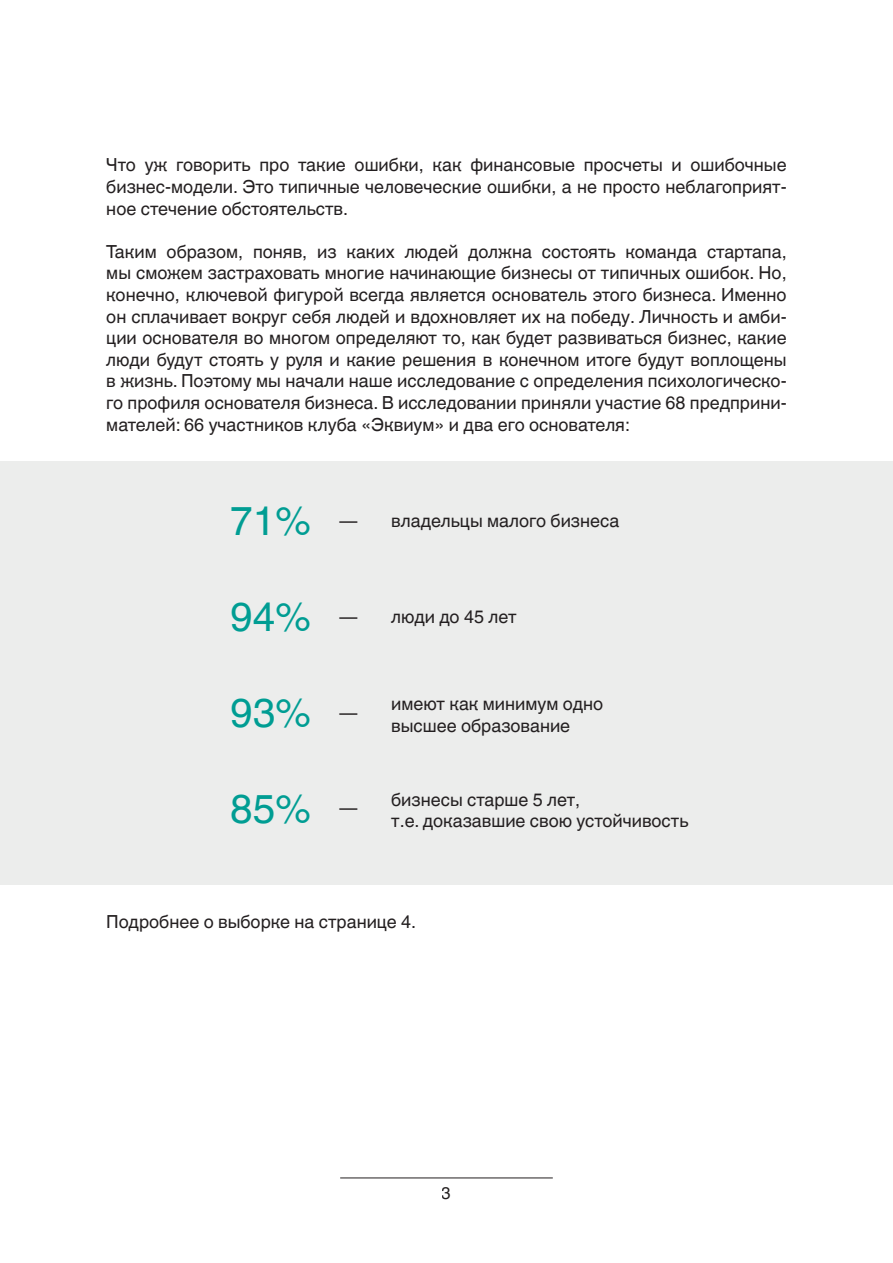
<style>
.page{position:relative;width:893px;height:1263px;background:#fff}
.page>*{position:absolute;margin:0;border:0;box-sizing:border-box;transform-origin:0 0}
.Основной{font:40.5px "Helvetica World";color:#009d93}
.Основной-2{font:18px/21.6px "Helvetica World";color:#231f20;text-align:justify}
.t1{font:16.95px "Helvetica World";color:#231f20}
</style>
<div class="page">
<div style="left:0;top:461px;width:893px;height:423px;background:#ecedec"></div>
<hr style="left:340px;top:1177px;width:213px;height:1px;background:#231f20">
<p class="Основной-2" style="left:106px;top:154px;width:682px">Что уж говорить про такие ошибки, как финансовые просчеты и ошибочные бизнес-модели. Это типичные человеческие ошибки, а не просто неблагоприят&shy;ное стечение обстоятельств.</p>
<p class="Основной-2" style="left:106px;top:241px;width:682px">Таким образом, поняв, из каких людей должна состоять команда стартапа, мы сможем застраховать многие начинающие бизнесы от типичных ошибок. Но, конечно, ключевой фигурой всегда является основатель этого бизнеса. Именно он сплачивает вокруг себя людей и вдохновляет их на победу. Личность и амби&shy;ции основателя во многом определяют то, как будет развиваться бизнес, какие люди будут стоять у руля и какие решения в конечном итоге будут воплощены в жизнь. Поэтому мы начали наше исследование с определения психологическо&shy;го профиля основателя бизнеса. В исследовании приняли участие 68 предприни&shy;мателей: 66 участников клуба «Эквиум» и два его основателя:</p>
<p class="Основной" style="left:230px;top:498px;width:83px">71%</p>
<p class="Основной" style="left:230px;top:593px;width:83px">94%</p>
<p class="Основной" style="left:230px;top:689px;width:83px">93%</p>
<p class="Основной" style="left:230px;top:785px;width:83px">85%</p>
<p class="Основной-2" style="left:339px;top:510px;width:19px">—</p>
<p class="Основной-2" style="left:391px;top:510px;width:230px">владельцы малого бизнеса</p>
<p class="Основной-2" style="left:339px;top:606px;width:19px">—</p>
<p class="Основной-2" style="left:391px;top:606px;width:127px">люди до 45 лет</p>
<p class="Основной-2" style="left:339px;top:702px;width:19px">—</p>
<p class="Основной-2" style="left:339px;top:797px;width:19px">—</p>
<p class="Основной-2" style="left:391px;top:693px;width:214px">имеют как минимум одно высшее образование</p>
<p class="Основной-2" style="left:391px;top:789px;width:299px">бизнесы старше 5 лет,<br>т.е. доказавшие свою устойчивость</p>
<p class="Основной-2" style="left:106px;top:911px;width:311px">Подробнее о выборке на странице 4.</p>
<p class="t1" style="left:442px;top:1183px;width:11px">3</p>
</div>
